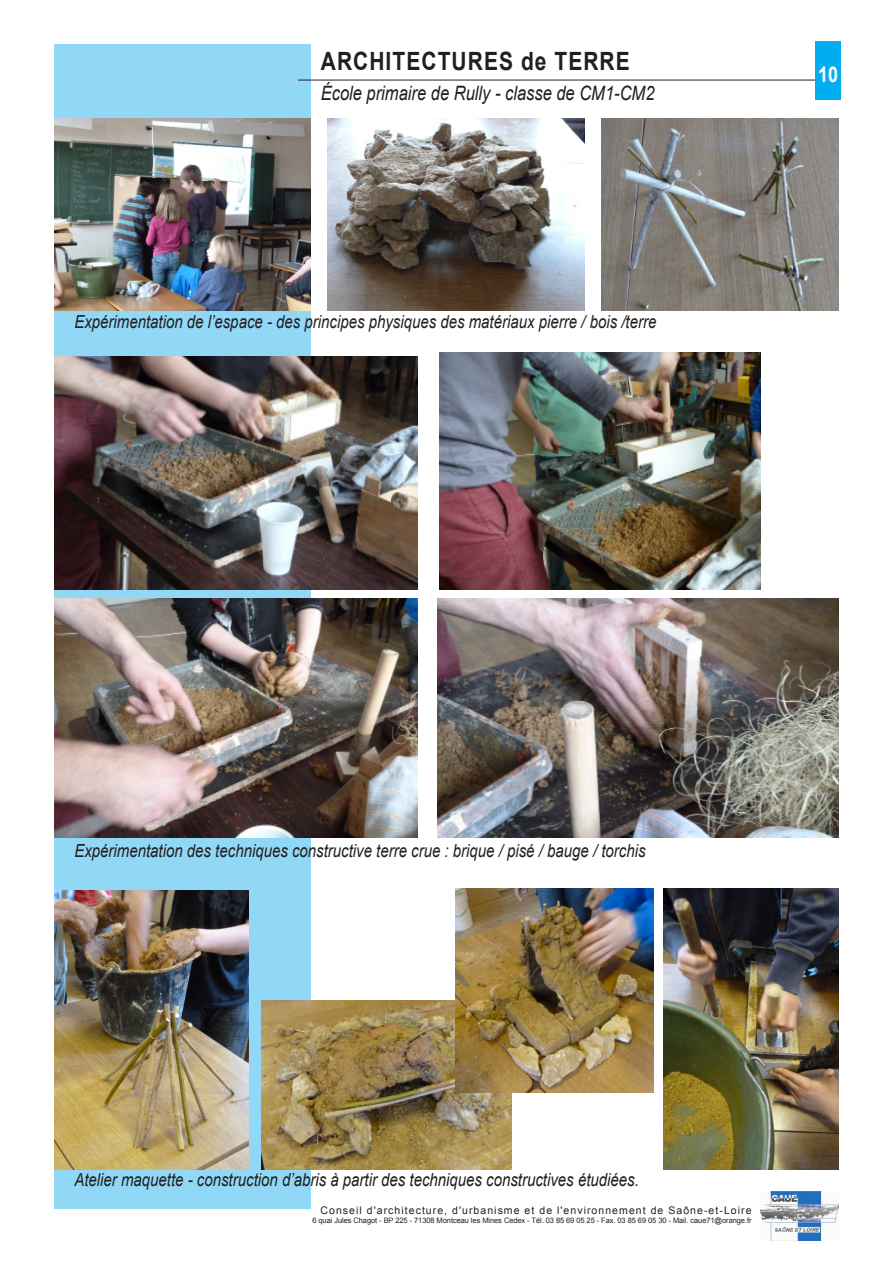
<style>
.page{position:relative;width:893px;height:1263px;background:#fff}
.page>*{position:absolute;margin:0;border:0;box-sizing:border-box;transform-origin:0 0}
.t1{font:700 25.2px "Arial";letter-spacing:.05em;color:#231f20;scale:.83 1}
.t2{font:700 21.6px "Arial";color:#fff;scale:.83 1}
.t3{font:italic 19.8px "Arial";color:#231f20;scale:.83 1}
.t4{font:italic 18px "Arial";color:#231f20;scale:.83 1}
.t5{font:10.5px "Arial";letter-spacing:.1em;color:#231f20}
.t6{font:7.5px "Arial";letter-spacing:-.01em;color:#231f20}
</style>
<div class="page">
<div style="left:54px;top:45px;width:257px;height:1164px;background:#91d8f7"></div>
<img style="left:54px;top:118px;width:257px;height:193px">
<img style="left:327px;top:118px;width:257px;height:193px">
<img style="left:602px;top:118px;width:237px;height:193px">
<img style="left:54px;top:356px;width:364px;height:233px">
<img style="left:439px;top:352px;width:321px;height:237px">
<img style="left:54px;top:599px;width:364px;height:238px">
<img style="left:438px;top:599px;width:401px;height:238px">
<img style="left:664px;top:888px;width:175px;height:281px">
<img style="left:261px;top:1000px;width:251px;height:169px">
<img style="left:54px;top:891px;width:195px;height:278px">
<img style="left:456px;top:888px;width:197px;height:204px">
<img style="left:760px;top:1191px;width:79px;height:50px">
<hr style="left:298px;top:80px;width:530px;height:1px;background:#231f20">
<div style="left:815px;top:42px;width:26px;height:58px;background:#00aeef"></div>
<p class="t1" style="left:321px;top:44px;width:374px">ARCHITECTURES de TERRE</p>
<p class="t3" style="left:321px;top:80px;width:404px">École primaire de Rully - classe de CM1-CM2</p>
<p class="t4" style="left:74px;top:310px;width:703px">Expérimentation de l’espace - des principes physiques des matériaux pierre / bois /terre</p>
<p class="t2" style="left:818px;top:60px;width:26px">10</p>
<p class="t4" style="left:74px;top:838px;width:690px">Expérimentation des techniques constructive terre crue : brique / pisé / bauge / torchis</p>
<p class="t4" style="left:74px;top:1168px;width:682px">Atelier maquette - construction d’abris à partir des techniques constructives étudiées.</p>
<p class="t5" style="left:321px;top:1203px;width:432px">Conseil d'architecture, d'urbanisme et de l'environnement de Saône-et-Loire</p>
<p class="t6" style="left:312px;top:1215px;width:441px">6 quai Jules Chagot - BP 225 - 71308 Montceau les Mines Cedex - Tél. 03 85 69 05 25 - Fax. 03 85 69 05 30 - Mail. caue71@orange.fr</p>
</div>
